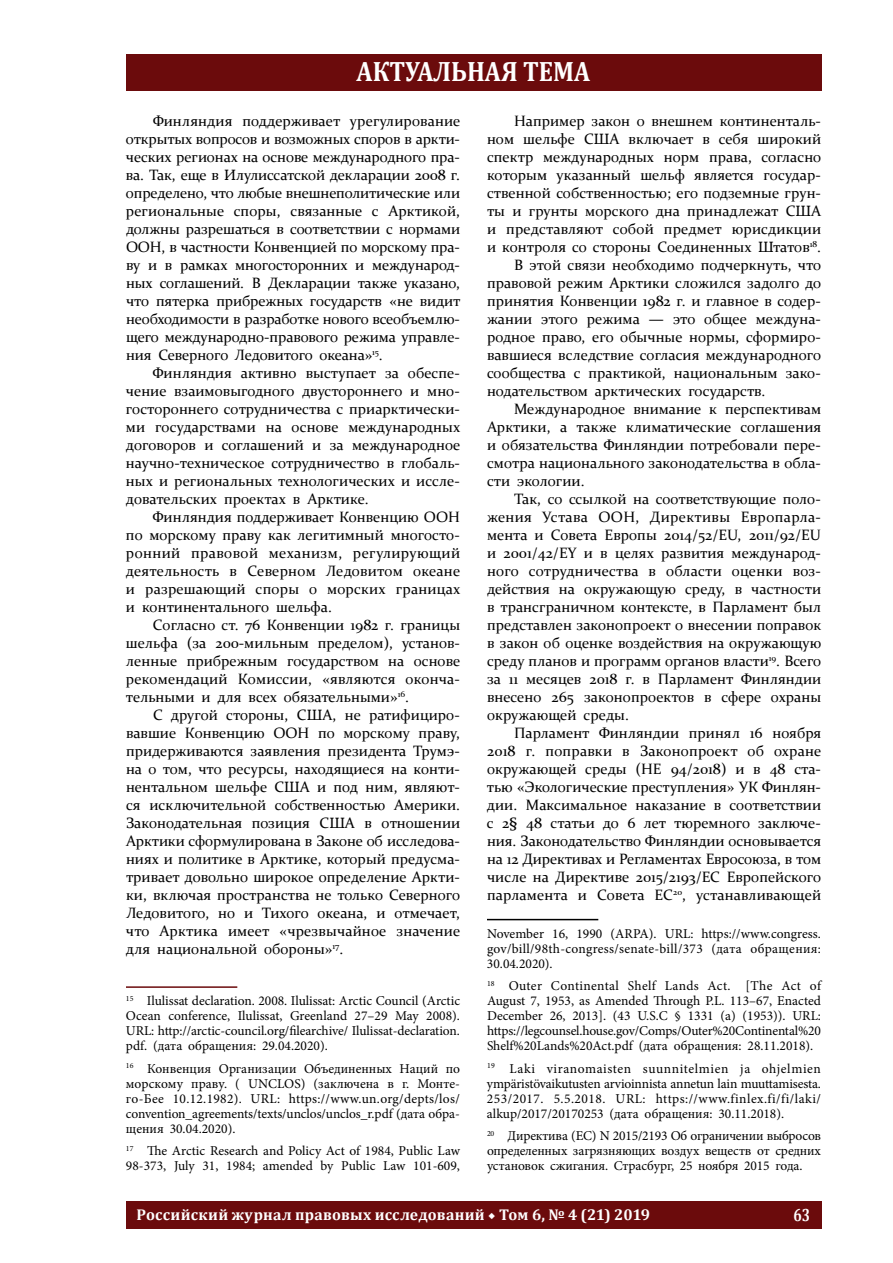
<style>
.page{position:relative;width:893px;height:1263px;background:#fff}
.page>*{position:absolute;margin:0;border:0;box-sizing:border-box;transform-origin:0 0}
.t1{font:700 28.2px "Cambria";color:#fff;scale:.88 1}
.t2{font:700 17.85px "Cambria";color:#fff;scale:.8 1}
.t3{font:700 15.6px "Cambria";letter-spacing:.015em;color:#fff}
.t4{font:15px/18px "Constantia";color:#000;text-align:justify}
.t5{font:15px "Constantia";letter-spacing:.02em;color:#000}
.t6{font:13.5px/15px "Minion Pro";color:#000;text-align:justify}
.s1{font-family:"Minion Pro"}
</style>
<div class="page">
<div style="left:126px;top:54px;width:695px;height:36px;background:#6b0b0c"></div>
<div style="left:126px;top:1202px;width:695px;height:27px;background:#6b0b0c"></div>
<hr style="left:126px;top:986px;width:111px;height:2px;background:#6b0b0c">
<hr style="left:487px;top:919px;width:111px;height:1px;background:#000">
<h1 class="t1" style="left:357px;top:51px;width:267px">актуальная тема</h1>
<p class="t4" style="left:126px;top:111px;width:336px;text-indent:27px">Финляндия поддерживает урегулирование открытых вопросов и возможных споров в аркти&shy;ческих регионах на основе международного пра&shy;ва. Так, еще в Илулиссатской декларации 2008 г. определено, что любые внешнеполитические или региональные споры, связанные с Арктикой, должны разрешаться в соответствии с нормами ООН, в частности Конвенцией по морскому пра&shy;ву и в рамках многосторонних и международ&shy;ных соглашений. В Декларации также указано, что пятерка прибрежных государств «не видит необходимости в разработке нового всеобъемлю&shy;щего международно-правового режима управле&shy;ния Северного Ледовитого океана»<sup>15</sup>.</p>
<p class="t4" style="left:126px;top:363px;width:336px;text-indent:27px">Финляндия активно выступает за обеспе&shy;чение взаимовыгодного двустороннего и мно&shy;гостороннего сотрудничества с приарктически&shy;ми государствами на основе международных договоров и соглашений и за международное научно-техническое сотрудничество в глобаль&shy;ных и региональных технологических и иссле&shy;довательских проектах в Арктике.</p>
<p class="t4" style="left:126px;top:507px;width:336px;text-indent:27px">Финляндия поддерживает Конвенцию ООН по морскому праву как легитимный многосто&shy;ронний правовой механизм, регулирующий деятельность в Северном Ледовитом океане и разрешающий споры о морских границах и континентального шельфа.</p>
<p class="t4" style="left:126px;top:615px;width:336px;text-indent:27px">Согласно ст. 76 Конвенции 1982 г. границы шельфа (за 200-мильным пределом), установ&shy;ленные прибрежным государством на основе рекомендаций Комиссии, «являются оконча&shy;тельными и для всех обязательными»<sup>16</sup>.</p>
<p class="t4" style="left:126px;top:705px;width:336px;text-indent:27px">С другой стороны, США, не ратифициро&shy;вавшие Конвенцию ООН по морскому праву, придерживаются заявления президента Трумэ&shy;на о том, что ресурсы, находящиеся на конти&shy;нентальном шельфе США и под ним, являют&shy;ся исключительной собственностью Америки.<br>Законодательная позиция США в отношении Арктики сформулирована в Законе об исследова&shy;ниях и политике в Арктике, который предусма&shy;тривает довольно широкое определение Аркти&shy;ки, включая пространства не только Северного Ледовитого, но и Тихого океана, и отмечает, что Арктика имеет «чрезвычайное значение для национальной обороны»<sup>17</sup>.</p>
<p class="t6" style="left:126px;top:993px;width:336px"><sup>15</sup> Ilulissat declaration. 2008. Ilulissat: Arctic Council (Arctic Ocean conference, Ilulissat, Greenland 27–29 May 2008).<br>URL: http://arctic-council.org/filearchive/ Ilulissat-declaration. pdf. (дата обращения: 29.04.2020).</p>
<p class="t6" style="left:126px;top:1061px;width:336px"><sup>16</sup> Конвенция Организации Объединенных Наций по морскому праву. ( UNCLOS) (заключена в г. Монте&shy;го-Бее 10.12.1982). URL: https://www.un.org/depts/los/ convention_agreements/texts/unclos/unclos_r.pdf (дата обра&shy;щения 30.04.2020).</p>
<p class="t6" style="left:126px;top:1143px;width:336px"><sup>17</sup> The Arctic Research and Policy Act of 1984, Public Law<br>98-373, July 31, 1984; amended by Public Law 101-609,</p>
<p class="t4" style="left:514px;top:111px;width:308px">Например закон о внешнем континенталь-</p>
<p class="t4" style="left:487px;top:129px;width:336px">ном шельфе США включает в себя широкий</p>
<p class="t4" style="left:487px;top:147px;width:336px">спектр международных норм права, согласно</p>
<p class="t4" style="left:487px;top:165px;width:335px">которым указанный шельф является государ-</p>
<p class="t4" style="left:487px;top:183px;width:335px">ственной собственностью; его подземные грун-</p>
<p class="t4" style="left:487px;top:201px;width:336px">ты и грунты морского дна принадлежат США</p>
<p class="t4" style="left:487px;top:219px;width:336px">и представляют собой предмет юрисдикции</p>
<p class="t4" style="left:487px;top:237px;width:335px">и контроля со стороны Соединенных Штатов<sup>18</sup>.</p>
<p class="t4" style="left:514px;top:255px;width:309px">В этой связи необходимо подчеркнуть, что</p>
<p class="t4" style="left:487px;top:273px;width:336px">правовой режим Арктики сложился задолго до</p>
<p class="t4" style="left:487px;top:291px;width:335px">принятия Конвенции 1982 г. и главное в содер-</p>
<p class="t4" style="left:487px;top:309px;width:335px">жании этого режима — это общее междуна-</p>
<p class="t4" style="left:487px;top:327px;width:335px">родное право, его обычные нормы, сформиро-</p>
<p class="t4" style="left:487px;top:345px;width:336px">вавшиеся вследствие согласия международного</p>
<p class="t4" style="left:487px;top:363px;width:335px">сообщества с практикой, национальным зако-</p>
<p class="t4" style="left:487px;top:381px;width:280px">нодательством арктических государств.</p>
<p class="t4" style="left:514px;top:399px;width:309px">Международное внимание к перспективам</p>
<p class="t4" style="left:487px;top:417px;width:336px">Арктики, а также климатические соглашения</p>
<p class="t4" style="left:487px;top:435px;width:335px">и обязательства Финляндии потребовали пере-</p>
<p class="t4" style="left:487px;top:453px;width:335px">смотра национального законодательства в обла-</p>
<p class="t4" style="left:487px;top:471px;width:99px">сти экологии.</p>
<p class="t4" style="left:514px;top:489px;width:308px">Так, со ссылкой на соответствующие поло-</p>
<p class="t5" style="left:487px;top:507px;width:335px">жения Устава ООН, Директивы Европарла-</p>
<p class="t4" style="left:487px;top:525px;width:335px">мента и Совета Европы 2014/52/EU, 2011/92/EU</p>
<p class="t4" style="left:487px;top:543px;width:335px">и 2001/42/EY и в целях развития международ-</p>
<p class="t4" style="left:487px;top:561px;width:335px">ного сотрудничества в области оценки воз-</p>
<p class="t4" style="left:487px;top:579px;width:336px">действия на окружающую среду, в частности</p>
<p class="t4" style="left:487px;top:597px;width:336px">в трансграничном контексте, в Парламент был</p>
<p class="t4" style="left:487px;top:615px;width:336px">представлен законопроект о внесении поправок</p>
<p class="t4" style="left:487px;top:633px;width:336px">в закон об оценке воздействия на окружающую</p>
<p class="t4" style="left:487px;top:651px;width:336px">среду планов и программ органов власти<sup>19</sup>. Всего</p>
<p class="t4" style="left:487px;top:669px;width:336px">за 11 месяцев 2018 г. в Парламент Финляндии</p>
<p class="t4" style="left:487px;top:687px;width:336px">внесено 265 законопроектов в сфере охраны</p>
<p class="t4" style="left:487px;top:705px;width:143px">окружающей среды.</p>
<p class="t4" style="left:514px;top:723px;width:309px">Парламент Финляндии принял 16 ноября</p>
<p class="t4" style="left:487px;top:741px;width:336px">2018 г. поправки в Законопроект об охране</p>
<p class="t4" style="left:487px;top:759px;width:335px">окружающей среды (HE 94/2018) и в 48 ста-</p>
<p class="t4" style="left:487px;top:777px;width:335px">тью «Экологические преступления» УК Финлян-</p>
<p class="t4" style="left:487px;top:795px;width:336px">дии. Максимальное наказание в соответствии</p>
<p class="t4" style="left:487px;top:813px;width:335px">с 2§ 48 статьи до 6 лет тюремного заключе-</p>
<p class="t4" style="left:487px;top:831px;width:336px">ния. Законодательство Финляндии основывается</p>
<p class="t4" style="left:487px;top:849px;width:336px">на 12 Директивах и Регламентах Евросоюза, в том</p>
<p class="t4" style="left:487px;top:867px;width:336px">числе на Директиве 2015/2193/ЕС Европейского</p>
<p class="t4" style="left:487px;top:885px;width:336px">парламента и Совета ЕС<sup>20</sup>, устанавливающей</p>
<p class="t6" style="left:487px;top:926px;width:335px">November 16, 1990 (ARPA). URL: https://www.congress. gov/bill/98th-congress/senate-bill/373 (дата обращения:<br>30.04.2020).</p>
<p class="t6" style="left:487px;top:978px;width:335px"><sup>18</sup> Outer Continental Shelf Lands Act. [The Act of August 7, 1953, as Amended Through P.L. 113–67, Enacted December 26, 2013]. (43 U.S.C § 1331 (a) (1953)). URL: https://legcounsel.house.gov/Comps/Outer%20Continental%20<br>Shelf%20Lands%20Act.pdf (дата обращения: 28.11.2018).</p>
<p class="t6" style="left:487px;top:1061px;width:336px"><sup>19</sup> Laki viranomaisten suunnitelmien ja ohjelmien ympäristövaikutusten arvioinnista annetun lain muuttamisesta.<br>253/2017. 5.5.2018. URL: https://www.finlex.fi/fi/laki/ alkup/2017/20170253 (дата обращения: 30.11.2018).</p>
<p class="t6" style="left:487px;top:1128px;width:336px"><sup>20</sup> Директива (ЕС) N 2015/2193 Об ограничении выбросов определенных загрязняющих воздух веществ от средних установок сжигания. Страсбург, 25 ноября 2015 года.</p>
<p class="t3" style="left:137px;top:1203px;width:515px">Российский журнал правовых исследований <span class="s1">◆</span> Том 6, № 4 (21) 2019</p>
<p class="t2" style="left:793px;top:1202px;width:23px">63</p>
</div>
